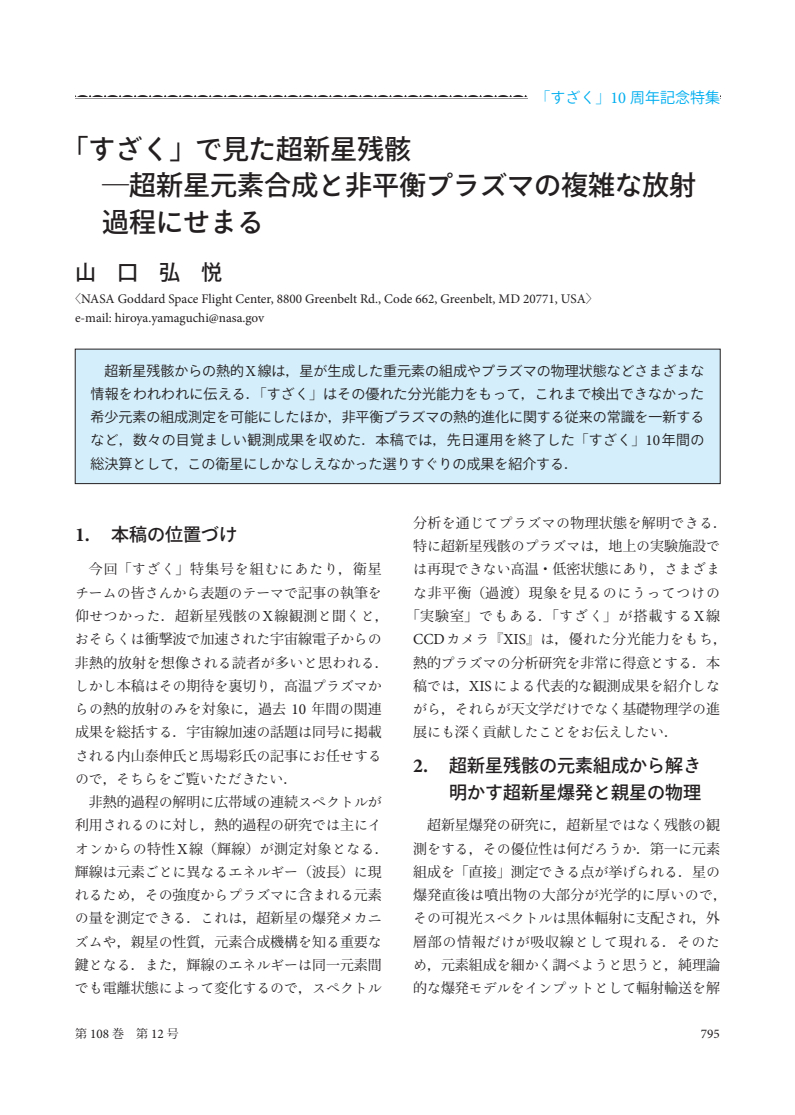
<style>
.page{position:relative;width:795px;height:1115px;background:#fff}
.page>*{position:absolute;margin:0;border:0;box-sizing:border-box;transform-origin:0 0}
.t1{font:500 27px/36.3px "Koz Go Pro";color:#231f20}
.t2{font:500 27px "Ryo Gothic Plus N";color:#231f20}
.t3{font:500 21px "Koz Go Pro";color:#231f20}
.t4{font:500 18px/27.3px "Koz Go Pro";color:#231f20;text-align:right}
.t5{font:15px "Koz Go Pro";color:#00aeef}
.t6{font:13.95px/23.2px "Koz Min Pro";color:#231f20;text-align:center}
.t7{font:13.95px/23.2px "Ryo Text Plus N";color:#231f20}
.t8{font:13.95px/23.2px "Ryo Gothic Plus N";color:#231f20;text-align:right}
.t9{font:13.95px/23.2px "Koz Go Pro";color:#231f20}
.t10{font:13.95px/23.2px "Ryo Text Plus N";letter-spacing:.025em;color:#231f20}
.t11{font:13.95px/23.2px "Ryo Text Plus N";letter-spacing:.03em;color:#231f20}
.t12{font:13.95px "Koz Min Pro";letter-spacing:.03em;color:#231f20}
.t13{font:13.95px "Koz Min Pro";letter-spacing:.025em;color:#231f20}
.t14{font:13.2px/19.5px "Minion Pro";color:#231f20}
.t15{font:12px "Koz Min Pro";color:#231f20}
.s1{font-family:"Koz Min Pro"}
.s2{font-family:"Ryo Gothic Plus N"}
.s3{font-family:"Minion Pro";font-size:16.5px}
.s4{font-family:"Koz Go Pro"}
.s5{font-family:"Koz Min Pro";font-size:12px}
.s6{font-family:"Minion Pro";font-size:15.3px}
.s7{font-family:"Minion Pro";font-weight:700;font-size:19.8px}
.s8{font-family:"Ryo Text Plus N"}
.s9{font-family:"Minion Pro";font-size:13.2px}
</style>
<div class="page">
<div style="left:75px;top:349px;width:645px;height:134px;background:#d4effb"></div>
<img style="left:75px;top:95px;width:453px;height:4px">
<p class="t5" style="left:536px;top:88px;width:186px"><span class="s1">「</span><span class="s2">すざく</span><span class="s1">」</span><span class="s3">10</span> 周年記念特集</p>
<h1 class="t1" style="left:102px;top:132px;width:595px;text-indent:-40px">「<span class="s2">すざく</span>」<span class="s2">で</span>見<span class="s2">た</span>超新星残骸<br>―超新星元素合成<span class="s2">と</span>非平衡<span class="s2">プラズマの</span>複雑<span class="s2">な</span>放射</h1>
<h1 class="t2" style="left:102px;top:204px;width:163px"><span class="s4">過程</span>にせまる</h1>
<h2 class="t3" style="left:75px;top:259px;width:148px">山　口　弘　悦</h2>
<p class="t14" style="left:75px;top:289px;width:524px;text-indent:-6px"><span class="s5">〈</span>NASA Goddard Space Flight Center, 8800 Greenbelt Rd., Code 662, Greenbelt, MD 20771, USA<span class="s5">〉</span>e-mail: hiroya.yamaguchi@nasa.gov</p>
<p class="t8" style="left:91px;top:359px;width:615px"><span class="s4">超新星残骸</span>からの<span class="s4">熱的</span><span class="s6">X</span><span class="s4">線</span>は<span class="s1">，</span><span class="s4">星</span>が<span class="s4">生成</span>した<span class="s4">重元素</span>の<span class="s4">組成</span>やプラズマの<span class="s4">物理状態</span>などさまざまな<span class="s4">情報</span>をわれわれに<span class="s4">伝</span>える<span class="s1">．「</span>すざく<span class="s1">」</span>はその<span class="s4">優</span>れた<span class="s4">分光能力</span>をもって<span class="s1">，</span>これまで<span class="s4">検出</span>できなかった</p>
<p class="t9" style="left:91px;top:405px;width:615px">希少元素<span class="s2">の</span>組成測定<span class="s2">を</span>可能<span class="s2">にしたほか</span><span class="s1">，</span>非平衡<span class="s2">プラズマの</span>熱的進化<span class="s2">に</span>関<span class="s2">する</span>従来<span class="s2">の</span>常識<span class="s2">を</span>一新<span class="s2">するなど</span><span class="s1">，</span>数々<span class="s2">の</span>目覚<span class="s2">ましい</span>観測成果<span class="s2">を</span>収<span class="s2">めた</span><span class="s1">．</span>本稿<span class="s2">では</span><span class="s1">，</span>先日運用<span class="s2">を</span>終了<span class="s2">した</span><span class="s1">「</span><span class="s2">すざく</span><span class="s1">」</span><span class="s6">10</span>年間<span class="s2">の</span></p>
<p class="t8" style="left:91px;top:452px;width:489px"><span class="s4">総決算</span>として<span class="s1">，</span>この<span class="s4">衛星</span>にしかなしえなかった<span class="s4">選</span>りすぐりの<span class="s4">成果</span>を<span class="s4">紹介</span>する<span class="s1">．</span></p>
<p class="t4" style="left:75px;top:521px;width:163px"><span class="s7">1.</span> 本稿<span class="s2">の</span>位置<span class="s2">づけ</span></p>
<p class="t6" style="left:89px;top:557px;width:294px">今回「<span class="s8">すざく</span>」特集号<span class="s8">を</span>組<span class="s8">むにあたり</span>，衛星</p>
<p class="t7" style="left:75px;top:581px;width:308px">チームの<span class="s1">皆</span>さんから<span class="s1">表題</span>のテーマで<span class="s1">記事</span>の<span class="s1">執筆</span>を</p>
<p class="t12" style="left:75px;top:606px;width:315px">仰<span class="s8">せつかった</span>．超新星残骸<span class="s8">の</span><span class="s6">X</span>線観測<span class="s8">と</span>聞<span class="s8">くと</span>，</p>
<p class="t7" style="left:75px;top:627px;width:308px">おそらくは<span class="s1">衝撃波</span>で<span class="s1">加速</span>された<span class="s1">宇宙線電子</span>からの</p>
<p class="t13" style="left:75px;top:652px;width:315px">非熱的放射<span class="s8">を</span>想像<span class="s8">される</span>読者<span class="s8">が</span>多<span class="s8">いと</span>思<span class="s8">われる</span>．</p>
<p class="t7" style="left:75px;top:674px;width:308px">しかし<span class="s1">本稿</span>はその<span class="s1">期待</span>を<span class="s1">裏切</span>り<span class="s1">，高温</span>プラズマか</p>
<p class="t6" style="left:75px;top:696px;width:308px;text-align:justify"><span class="s8">らの</span>熱的放射<span class="s8">のみを</span>対象<span class="s8">に</span>，過去 <span class="s6">10</span> 年間<span class="s8">の</span>関連成果<span class="s8">を</span>総括<span class="s8">する</span>．宇宙線加速<span class="s8">の</span>話題<span class="s8">は</span>同号<span class="s8">に</span>掲載<span class="s8">される</span>内山泰伸氏<span class="s8">と</span>馬場彩氏<span class="s8">の</span>記事<span class="s8">にお</span>任<span class="s8">せする</span></p>
<p class="t7" style="left:75px;top:767px;width:224px">ので<span class="s1">，</span>そちらをご<span class="s1">覧</span>いただきたい<span class="s1">．</span></p>
<p class="t6" style="left:75px;top:789px;width:315px">非熱的過程<span class="s8">の</span>解明<span class="s8">に</span>広帯域<span class="s8">の</span>連続<span class="s8">スペクトルが<br></span>利用<span class="s8">されるのに</span>対<span class="s8">し</span>，熱的過程<span class="s8">の</span>研究<span class="s8">では</span>主<span class="s8">にイオンからの</span>特性<span class="s6">X</span>線（輝線）<span class="s8">が</span>測定対象<span class="s8">となる</span>．</p>
<p class="t7" style="left:75px;top:860px;width:308px;text-align:justify"><span class="s1">輝線</span>は<span class="s1">元素</span>ごとに<span class="s1">異</span>なるエネルギー<span class="s1">（波長）</span>に<span class="s1">現</span>れるため<span class="s1">，</span>その<span class="s1">強度</span>からプラズマに<span class="s1">含</span>まれる<span class="s1">元素</span>の<span class="s1">量</span>を<span class="s1">測定</span>できる<span class="s1">．</span>これは<span class="s1">，超新星</span>の<span class="s1">爆発</span>メカニ</p>
<p class="t6" style="left:75px;top:929px;width:308px"><span class="s8">ズムや</span>，親星<span class="s8">の</span>性質，元素合成機構<span class="s8">を</span>知<span class="s8">る</span>重要<span class="s8">な</span></p>
<p class="t7" style="left:75px;top:953px;width:308px"><span class="s1">鍵</span>となる<span class="s1">．</span>また<span class="s1">，輝線</span>のエネルギーは<span class="s1">同一元素間</span>でも<span class="s1">電離状態</span>によって<span class="s1">変化</span>するので<span class="s1">，</span>スペクトル</p>
<p class="t10" style="left:413px;top:511px;width:315px"><span class="s1">分析</span>を<span class="s1">通</span>じてプラズマの<span class="s1">物理状態</span>を<span class="s1">解明</span>できる<span class="s1">．</span></p>
<p class="t6" style="left:413px;top:534px;width:308px">特<span class="s8">に</span>超新星残骸<span class="s8">のプラズマは</span>，地上<span class="s8">の</span>実験施設<span class="s8">で</span></p>
<p class="t11" style="left:413px;top:557px;width:308px">は<span class="s1">再現</span>できない<span class="s1">高温・低密状態</span>にあり<span class="s1">，</span>さまざまな<span class="s1">非平衡（過渡）現象</span>を<span class="s1">見</span>るのにうってつけの</p>
<p class="t6" style="left:406px;top:603px;width:315px">「実験室」<span class="s8">でもある</span>．「<span class="s8">すざく</span>」<span class="s8">が</span>搭載<span class="s8">する</span><span class="s6">X</span>線</p>
<p class="t7" style="left:413px;top:627px;width:315px"><span class="s6">CCD</span>カメラ<span class="s1">『</span><span class="s6">XIS</span><span class="s1">』</span>は<span class="s1">，優</span>れた<span class="s1">分光能力</span>をもち<span class="s1">，</span></p>
<p class="t6" style="left:413px;top:650px;width:308px;text-align:left">熱的<span class="s8">プラズマの</span>分析研究<span class="s8">を</span>非常<span class="s8">に</span>得意<span class="s8">とする</span>．本稿<span class="s8">では</span>，<span class="s6">XIS</span><span class="s8">による</span>代表的<span class="s8">な</span>観測成果<span class="s8">を</span>紹介<span class="s8">しな</span></p>
<p class="t7" style="left:413px;top:697px;width:308px">がら<span class="s1">，</span>それらが<span class="s1">天文学</span>だけでなく<span class="s1">基礎物理学</span>の<span class="s1">進展</span>にも<span class="s1">深</span>く<span class="s1">貢献</span>したことをお<span class="s1">伝</span>えしたい<span class="s1">．</span></p>
<p class="t4" style="left:413px;top:752px;width:289px"><span class="s7">2.</span> 超新星残骸<span class="s2">の</span>元素組成<span class="s2">から</span>解<span class="s2">き</span>明<span class="s2">かす</span>超新星爆発<span class="s2">と</span>親星<span class="s2">の</span>物理</p>
<p class="t6" style="left:413px;top:813px;width:315px">超新星爆発<span class="s8">の</span>研究<span class="s8">に</span>，超新星<span class="s8">ではなく</span>残骸<span class="s8">の</span>観<br>測<span class="s8">をする</span>，<span class="s8">その</span>優位性<span class="s8">は</span>何<span class="s8">だろうか</span>．第一<span class="s8">に</span>元素組成<span class="s8">を</span>「直接」測定<span class="s8">できる</span>点<span class="s8">が</span>挙<span class="s8">げられる</span>．星<span class="s8">の</span>爆発直後<span class="s8">は</span>噴出物<span class="s8">の</span>大部分<span class="s8">が</span>光学的<span class="s8">に</span>厚<span class="s8">いので</span>，</p>
<p class="t10" style="left:413px;top:906px;width:308px">その<span class="s1">可視光</span>スペクトルは<span class="s1">黒体輻射</span>に<span class="s1">支配</span>され<span class="s1">，外層部</span>の<span class="s1">情報</span>だけが<span class="s1">吸収線</span>として<span class="s1">現</span>れる<span class="s1">．</span>そのた</p>
<p class="t6" style="left:413px;top:952px;width:308px"><span class="s8">め</span>，元素組成<span class="s8">を</span>細<span class="s8">かく</span>調<span class="s8">べようと</span>思<span class="s8">うと</span>，純理論</p>
<p class="t7" style="left:413px;top:976px;width:308px"><span class="s1">的</span>な<span class="s1">爆発</span>モデルをインプットとして<span class="s1">輻射輸送</span>を<span class="s1">解</span></p>
<p class="t15" style="left:75px;top:1024px;width:105px">第 <span class="s9">108</span> 巻　第 <span class="s9">12</span> 号</p>
<p class="t14" style="left:701px;top:1023px;width:21px">795</p>
</div>
